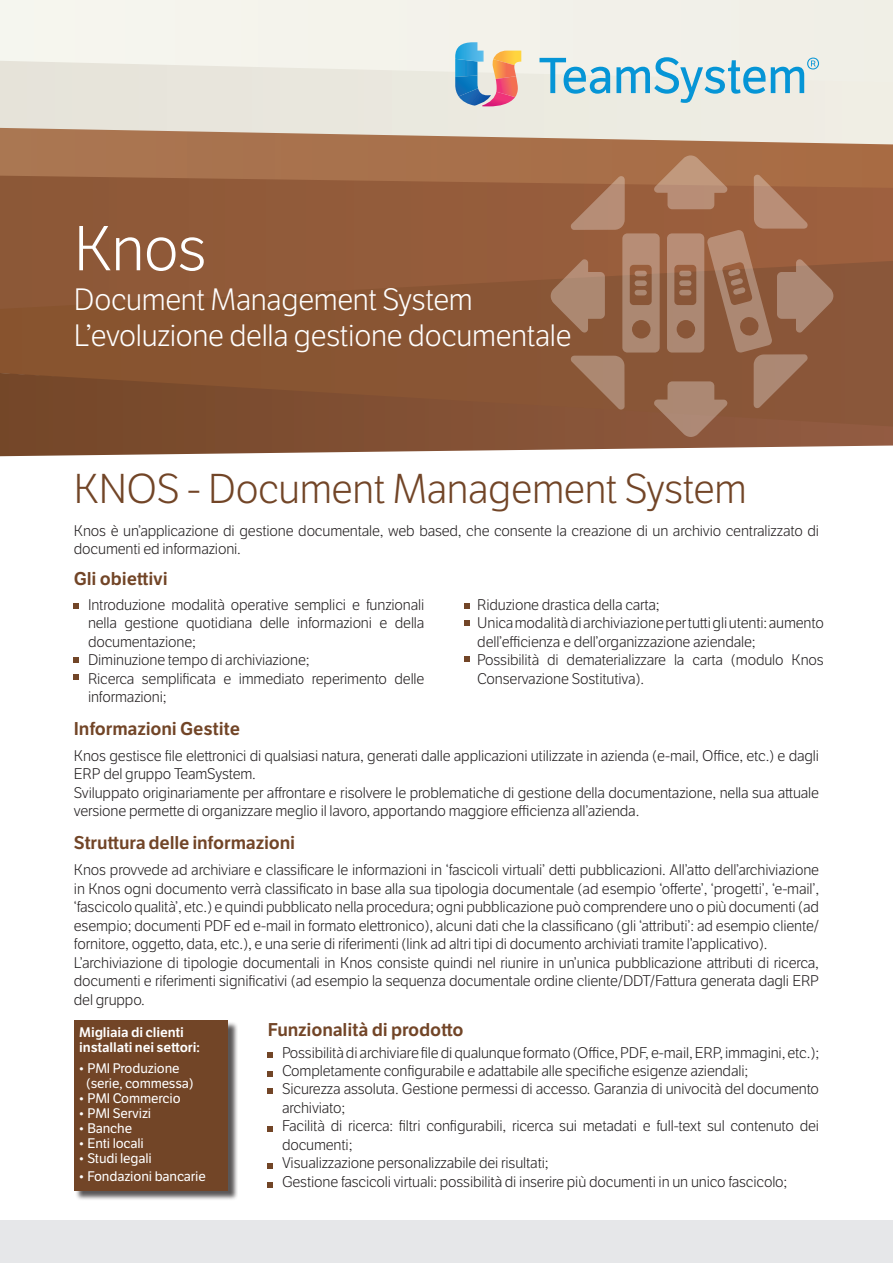
<style>
.page{position:relative;width:893px;height:1263px;background:#fff}
.page>*{position:absolute;margin:0;border:0;box-sizing:border-box;transform-origin:0 0}
.t1{font:300 61.5px "LFT Etica";color:#fff}
.t2{font:300 40.5px "LFT Etica";letter-spacing:-.01em;color:#724527}
.t3{font:300 30px "LFT Etica";letter-spacing:-.01em;color:#fff}
.t4{font:600 18px "LFT Etica";letter-spacing:-.01em;color:#724527}
.t5{font:300 15px/18.5px "LFT Etica";letter-spacing:-.01em;color:#231f20}
.t6{font:13.5px "LFT Etica";letter-spacing:-.01em;color:#fff}
.t7{font:600 13.5px "LFT Etica";letter-spacing:-.01em;color:#fff}
</style>
<div class="page">
<div style="left:0;top:0;width:893px;height:61px;background:#f3f2eb"></div>
<svg style="left:0;top:61px;width:893px;height:67px;background:#eae8df"></svg>
<svg style="left:0;top:128px;width:893px;height:48px;background:#b68969"></svg>
<svg style="left:0;top:176px;width:893px;height:85px;background:#935b3a"></svg>
<svg style="left:0;top:261px;width:893px;height:112px;background:#8a5634"></svg>
<svg style="left:0;top:373px;width:893px;height:83px;background:#8a5d42"></svg>
<div style="left:0;top:1220px;width:893px;height:43px;background:#e6e7e9"></div>
<svg style="left:455px;top:42px;width:66px;height:64px;background:#a9a9b3"></svg>
<svg style="left:539px;top:58px;width:71px;height:36px;background:#9ecedf"></svg>
<svg style="left:616px;top:57px;width:203px;height:46px;background:#b4d7e1"></svg>
<svg style="left:551px;top:155px;width:282px;height:282px;background:#9c6b4f"></svg>
<svg style="left:74px;top:604px;width:5px;height:5px"></svg>
<svg style="left:74px;top:657px;width:5px;height:5px"></svg>
<svg style="left:74px;top:674px;width:5px;height:6px"></svg>
<svg style="left:464px;top:603px;width:5px;height:6px"></svg>
<svg style="left:464px;top:620px;width:5px;height:6px"></svg>
<svg style="left:464px;top:656px;width:5px;height:5px"></svg>
<div style="left:75px;top:1022px;width:163px;height:179px;background:#231f20;opacity:.75"></div>
<div style="left:74px;top:1020px;width:153px;height:170px;background:#724527"></div>
<svg style="left:268px;top:1052px;width:5px;height:5px"></svg>
<svg style="left:268px;top:1071px;width:5px;height:5px"></svg>
<svg style="left:268px;top:1089px;width:5px;height:5px"></svg>
<svg style="left:268px;top:1126px;width:5px;height:5px"></svg>
<svg style="left:268px;top:1163px;width:5px;height:5px"></svg>
<svg style="left:268px;top:1182px;width:5px;height:5px"></svg>
<p class="t1" style="left:74px;top:214px;width:134px">Knos</p>
<p class="t3" style="left:74px;top:282px;width:400px">Document Management System</p>
<p class="t3" style="left:74px;top:318px;width:499px">L’evoluzione della gestione documentale</p>
<p class="t2" style="left:74px;top:466px;width:674px">KNOS - Document Management System</p>
<p class="t5" style="left:74px;top:522px;width:747px;line-height:18px">Knos è un’applicazione di gestione documentale, web based, che consente la creazione di un archivio centralizzato di documenti ed informazioni.</p>
<p class="t4" style="left:74px;top:567px;width:95px">Gli obiettivi</p>
<p class="t5" style="left:88px;top:596px;width:338px;text-align:justify">Introduzione modalità operative semplici e funzionali nella gestione quotidiana delle informazioni e della documentazione;</p>
<p class="t5" style="left:88px;top:651px;width:223px">Diminuzione tempo di archiviazione;</p>
<p class="t5" style="left:88px;top:670px;width:338px">Ricerca semplificata e immediato reperimento delle informazioni;</p>
<p class="t4" style="left:74px;top:718px;width:168px">Informazioni Gestite</p>
<p class="t5" style="left:477px;top:596px;width:184px">Riduzione drastica della carta;</p>
<p class="t5" style="left:477px;top:614px;width:348px">Unica modalità di archiviazione per tutti gli utenti: aumento dell’efficienza e dell’organizzazione aziendale;</p>
<p class="t5" style="left:477px;top:651px;width:348px">Possibilità di dematerializzare la carta (modulo Knos<br>Conservazione Sostitutiva).</p>
<p class="t5" style="left:74px;top:747px;width:747px">Knos gestisce file elettronici di qualsiasi natura, generati dalle applicazioni utilizzate in azienda (e-mail, Office, etc.) e dagli<br>ERP del gruppo TeamSystem.</p>
<p class="t5" style="left:74px;top:784px;width:747px">Sviluppato originariamente per affrontare e risolvere le problematiche di gestione della documentazione, nella sua attuale versione permette di organizzare meglio il lavoro, apportando maggiore efficienza all’azienda.</p>
<p class="t4" style="left:74px;top:831px;width:223px">Struttura delle informazioni</p>
<p class="t5" style="left:74px;top:861px;width:747px;text-align:justify">Knos provvede ad archiviare e classificare le informazioni in ‘fascicoli virtuali’ detti pubblicazioni. All’atto dell’archiviazione in Knos ogni documento verrà classificato in base alla sua tipologia documentale (ad esempio ‘offerte’, ‘progetti’, ‘e-mail’, ‘fascicolo qualità’, etc.) e quindi pubblicato nella procedura; ogni pubblicazione può comprendere uno o più documenti (ad esempio; documenti PDF ed e-mail in formato elettronico), alcuni dati che la classificano (gli ‘attributi’: ad esempio cliente/ fornitore, oggetto, data, etc.), e una serie di riferimenti (link ad altri tipi di documento archiviati tramite l’applicativo).</p>
<p class="t5" style="left:74px;top:953px;width:747px;text-align:justify">L’archiviazione di tipologie documentali in Knos consiste quindi nel riunire in un’unica pubblicazione attributi di ricerca, documenti e riferimenti significativi (ad esempio la sequenza documentale ordine cliente/DDT/Fattura generata dagli ERP del gruppo.</p>
<p class="t7" style="left:79px;top:1024px;width:106px">Migliaia di clienti</p>
<p class="t7" style="left:79px;top:1039px;width:122px">installati nei settori:</p>
<p class="t6" style="left:78px;top:1060px;width:103px">• PMI Produzione</p>
<p class="t6" style="left:86px;top:1075px;width:109px">(serie, commessa)</p>
<p class="t6" style="left:78px;top:1090px;width:104px">• PMI Commercio</p>
<p class="t6" style="left:78px;top:1105px;width:75px">• PMI Servizi</p>
<p class="t6" style="left:78px;top:1120px;width:55px">• Banche</p>
<p class="t6" style="left:78px;top:1135px;width:67px">• Enti locali</p>
<p class="t6" style="left:78px;top:1150px;width:75px">• Studi legali</p>
<p class="t6" style="left:78px;top:1168px;width:129px">• Fondazioni bancarie</p>
<p class="t4" style="left:268px;top:1019px;width:197px">Funzionalità di prodotto</p>
<p class="t5" style="left:282px;top:1043px;width:539px">Possibilità di archiviare file di qualunque formato (Office, PDF, e-mail, ERP, immagini, etc.);</p>
<p class="t5" style="left:282px;top:1062px;width:468px">Completamente configurabile e adattabile alle specifiche esigenze aziendali;</p>
<p class="t5" style="left:282px;top:1080px;width:539px">Sicurezza assoluta. Gestione permessi di accesso. Garanzia di univocità del documento archiviato;</p>
<p class="t5" style="left:282px;top:1117px;width:539px">Facilità di ricerca: filtri configurabili, ricerca sui metadati e full-text sul contenuto dei documenti;</p>
<p class="t5" style="left:282px;top:1154px;width:268px">Visualizzazione personalizzabile dei risultati;</p>
<p class="t5" style="left:282px;top:1173px;width:507px">Gestione fascicoli virtuali: possibilità di inserire più documenti in un unico fascicolo;</p>
</div>
